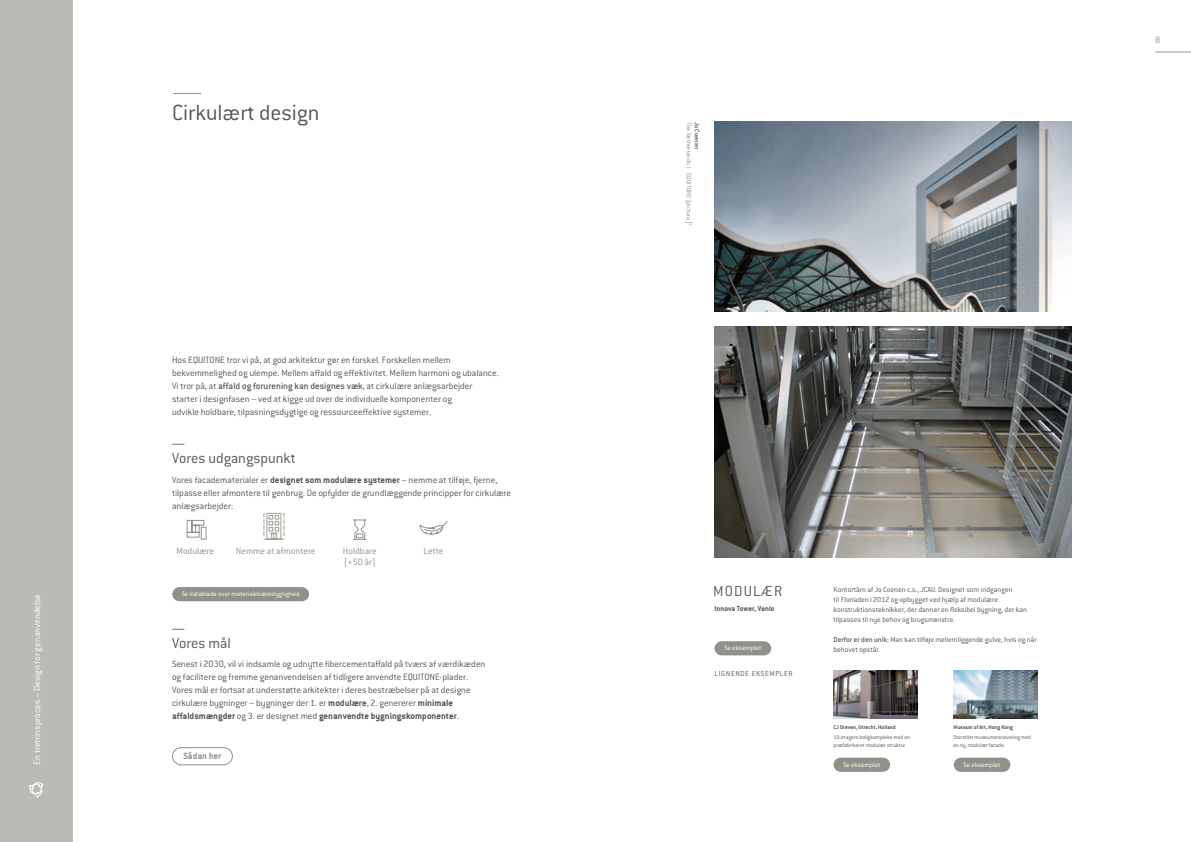
<style>
.page{position:relative;width:1191px;height:842px;background:#fff}
.page>*{position:absolute;margin:0;border:0;box-sizing:border-box;transform-origin:0 0}
.t1{font:300 24px "ITC Conduit LTCE";color:#54565b}
.t2{font:300 16px/15px "ITC Conduit LTCE";color:#54565b}
.t3{font:300 16px "ITC Conduit LTCE";letter-spacing:.075em;color:#54565b}
.t4{font:300 10px/13px "ITC Conduit LTCE";color:#54565b}
.t5{font:300 10px/11px "ITC Conduit LTCE";color:#909188}
.t6{font:300 10px "ITC Conduit LTCE";color:#fff}
.t7{font:700 10px "ITC Conduit LTCE";color:#909188}
.t8{font:300 8px/10px "ITC Conduit LTCE";color:#54565b}
.t9{font:300 8px "ITC Conduit LTCE";letter-spacing:.075em;color:#54565b}
.t10{font:700 8px "ITC Conduit LTCE";color:#54565b}
.t11{font:300 7.3px "ITC Conduit LTCE";color:#fff}
.t12{font:300 7px "ITC Conduit LTCE";color:#909188}
.t13{font:500 7px "ITC Conduit LTCE";color:#54565b}
.t14{font:300 6px/8px "ITC Conduit LTCE";color:#54565b}
.t15{font:700 6px "ITC Conduit LTCE";color:#54565b}
.t16{font:300 4.1px "ITC Conduit LTCE";color:#909188}
.s1{font-weight:500}
.s2{font-weight:700}
</style>
<div class="page">
<div style="left:0;top:0;width:72px;height:842px;background:#bbbab4"></div>
<img style="left:714px;top:122px;width:357px;height:190px">
<img style="left:714px;top:326px;width:357px;height:232px">
<svg style="left:353px;top:519px;width:14px;height:21px"></svg>
<svg style="left:186px;top:520px;width:21px;height:20px"></svg>
<svg style="left:263px;top:513px;width:22px;height:27px"></svg>
<svg style="left:419px;top:521px;width:29px;height:14px"></svg>
<img style="left:833px;top:671px;width:84px;height:47px">
<img style="left:953px;top:671px;width:84px;height:47px">
<svg style="left:173px;top:93px;width:28px;height:1px"></svg>
<div style="left:714px;top:641px;width:57px;height:14px;background:#909188;border-radius:7px"></div>
<div style="left:172px;top:747px;width:61px;height:18px;border:1px solid #909188;border-radius:9px"></div>
<div style="left:833px;top:758px;width:57px;height:14px;background:#909188;border-radius:7px"></div>
<div style="left:953px;top:758px;width:57px;height:14px;background:#909188;border-radius:7px"></div>
<div style="left:172px;top:587px;width:137px;height:14px;background:#909188;border-radius:7px"></div>
<hr style="left:1155px;top:52px;width:36px;height:1px;background:#909188">
<svg style="left:29px;top:782px;width:15px;height:16px"></svg>
<p class="t6" style="left:31px;top:765px;width:172px;rotate:-90deg">En tretrinsproces – Design for genanvendelse</p>
<h1 class="t1" style="left:172px;top:100px;width:149px">Cirkulært design</h1>
<p class="t4" style="left:172px;top:354px;width:328px">Hos EQUITONE tror vi på, at god arkitektur gør en forskel. Forskellen mellem bekvemmelighed og ulempe. Mellem affald og effektivitet. Mellem harmoni og ubalance.<br>Vi tror på, at <span class="s1">affald og forurening kan designes væk</span>, at cirkulære anlægsarbejder starter i designfasen – ved at kigge ud over de individuelle komponenter og<br>udvikle holdbare, tilpasningsdygtige og ressourceeffektive systemer.</p>
<h2 class="t2" style="left:172px;top:435px;width:125px">—<br>Vores udgangspunkt</h2>
<p class="t4" style="left:172px;top:473px;width:341px">Vores facadematerialer er <span class="s2">designet som modulære systemer</span> – nemme at tilføje, fjerne, tilpasse eller afmontere til genbrug. De opfylder de grundlæggende principper for cirkulære anlægsarbejder:</p>
<p class="t5" style="left:176px;top:545px;width:39px">Modulære</p>
<p class="t5" style="left:343px;top:545px;width:35px">Holdbare (+50 år)</p>
<p class="t5" style="left:236px;top:545px;width:81px">Nemme at afmontere</p>
<p class="t5" style="left:423px;top:546px;width:21px">Lette</p>
<p class="t11" style="left:182px;top:590px;width:119px">Se datablade over materialebæredygtighed</p>
<h2 class="t2" style="left:172px;top:621px;width:60px">—<br>Vores mål</h2>
<p class="t4" style="left:172px;top:658px;width:315px">Senest i 2030, vil vi indsamle og udnytte fibercementaffald på tværs af værdikæden og facilitere og fremme genanvendelsen af tidligere anvendte EQUITONE-plader.<br>Vores mål er fortsat at understøtte arkitekter i deres bestræbelser på at designe cirkulære bygninger – bygninger der 1. er <span class="s2">modulære</span>, 2. genererer <span class="s2">minimale affaldsmængder</span> og 3. er designet med <span class="s2">genanvendte bygningskomponenter</span>.</p>
<p class="t7" style="left:183px;top:750px;width:39px">Sådan her</p>
<p class="t12" style="left:693px;top:122px;width:103px;rotate:90deg">The Netherlands I EQUITONE [pictura]</p>
<p class="t13" style="left:701px;top:122px;width:29px;rotate:90deg">Jo Coenen</p>
<p class="t16" style="left:692px;top:223px;width:4px;rotate:90deg">©</p>
<p class="t5" style="left:1155px;top:34px;width:7px">8</p>
<h2 class="t3" style="left:713px;top:582px;width:71px">MODULÆR</h2>
<p class="t10" style="left:714px;top:604px;width:61px">Innova Tower, Venlo</p>
<p class="t11" style="left:724px;top:644px;width:38px">Se eksemplet</p>
<p class="t9" style="left:714px;top:669px;width:79px">LIGNENDE EKSEMPLER</p>
<p class="t8" style="left:833px;top:584px;width:195px">Kontortårn af Jo Coenen c.s., JCAU. Designet som indgangen<br>til Floriaden i 2012 og opbygget ved hjælp af modulære konstruktionsteknikker, der danner en fleksibel bygning, der kan tilpasses til nye behov og brugsmønstre.</p>
<p class="t8" style="left:833px;top:634px;width:205px"><span class="s1">Derfor er den unik:</span> Man kan tilføje mellemliggende gulve, hvis og når behovet opstår.</p>
<p class="t15" style="left:833px;top:724px;width:64px">CJ Dreven, Utrecht, Holland</p>
<p class="t14" style="left:833px;top:733px;width:78px">10-etagers boligkompleks med en præfabrikeret modulær struktur</p>
<p class="t15" style="left:953px;top:724px;width:61px">Museum of Art, Hong Kong</p>
<p class="t14" style="left:953px;top:733px;width:79px">Storstilet museumsrenovering med en ny, modulær facade.</p>
<p class="t11" style="left:843px;top:760px;width:38px">Se eksemplet</p>
<p class="t11" style="left:963px;top:760px;width:38px">Se eksemplet</p>
</div>
